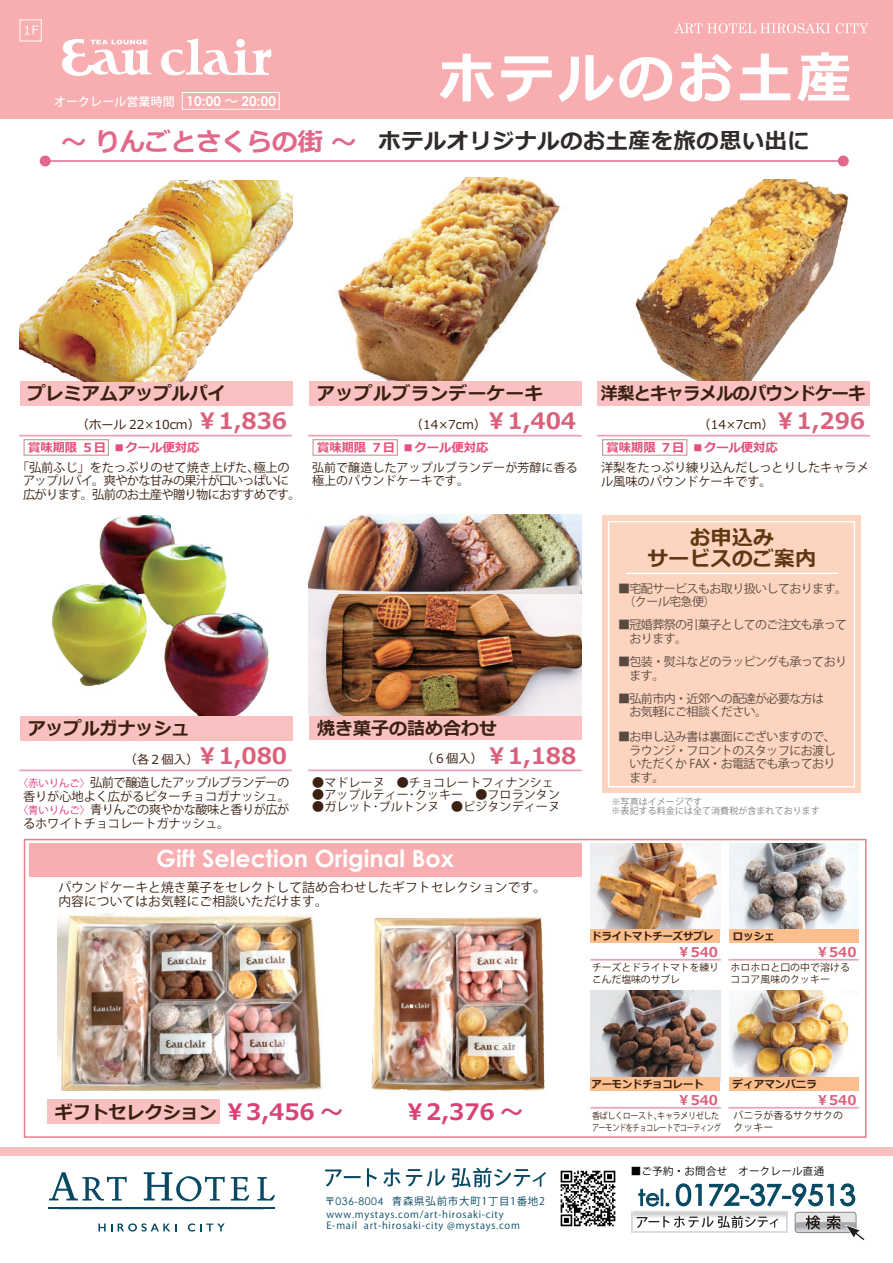
<style>
.page{position:relative;width:893px;height:1263px;background:#fff}
.page>*{position:absolute;margin:0;border:0;box-sizing:border-box;transform-origin:0 0}
.t1{font:700 55.5px "Meiryo";letter-spacing:.075em;color:#fff}
.t2{font:28.5px "Century Gothic";letter-spacing:.01em;color:#064963}
.t3{font:700 23.7px "Century Gothic";color:#fff}
.t4{font:700 22.65px "Meiryo";letter-spacing:-.005em;color:#d9617c}
.t5{font:700 22.65px "Meiryo";letter-spacing:-.005em;color:#d74372}
.t6{font:700 22.2px "Meiryo";letter-spacing:.025em;color:#312c29}
.t7{font:22.05px "Century Gothic";color:#064963}
.t8{font:700 20.55px/21px "Meiryo";letter-spacing:.025em;color:#603711;text-align:center}
.t9{font:700 18px "Meiryo";color:#3a2111}
.t10{font:700 18px "Meiryo";letter-spacing:-.025em;color:#3a2111;scale:.94 1}
.t11{font:700 18px "Meiryo";letter-spacing:.05em;color:#3a2111}
.t12{font:700 13.5px "Meiryo";letter-spacing:-.005em;color:#d9617c}
.t13{font:12.75px/13.5px "Koz Go Pr 6 N";letter-spacing:.005em;color:#3a2111}
.t14{font:12.3px/13.5px "Koz Go Pr 6 N";letter-spacing:-.015em;color:#3a2111}
.t15{font:12.3px/13.5px "Koz Go Pr 6 N";letter-spacing:-.06em;color:#3a2111}
.t16{font:12.3px "Koz Go Pr 6 N";letter-spacing:-.05em;color:#3a2111}
.t17{font:12.3px "Meiryo";color:#3a2111}
.t18{font:700 12.3px "Meiryo";color:#e4517b}
.t19{font:12px/13.8px "Koz Go Pr 6 N";letter-spacing:-.05em;color:#594a41}
.t20{font:12px/13.5px "Koz Go Pr 6 N";letter-spacing:.005em;color:#3a2111}
.t21{font:500 12px "Koz Go Pr 6 N";letter-spacing:.005em;color:#fff}
.t22{font:700 10.5px "Meiryo";color:#3a2111}
.t23{font:10.5px "Koz Go Pr 6 N";letter-spacing:.07em;color:#064963}
.t24{font:10.5px "Koz Go Pr 6 N";letter-spacing:.025em;color:#030303}
.t25{font:9.9px/11.6px "Koz Go Pr 6 N";letter-spacing:.005em;color:#3a2111}
.t26{font:9.9px/11.6px "Koz Go Pr 6 N";letter-spacing:-.015em;color:#3a2111}
.t27{font:9.75px/10.5px "Koz Go Pro";letter-spacing:.075em;color:#064963}
.t28{font:9px/11.6px "Koz Go Pr 6 N";letter-spacing:-.05em;color:#3a2111;scale:.9 1}
.t29{font:9px/9px "Koz Go Pr 6 N";letter-spacing:.005em;color:#7d8083}
.s1{font-family:"Century Gothic";font-weight:700;font-size:13.5px}
.s2{font-size:13.5px}
.s3{font-size:25.35px;color:#e1688a}
.s4{font-size:10.5px;color:#df317a}
.s5{font-family:"Koz Go Pro";font-weight:500}
.s6{font-family:"Century Gothic"}
</style>
<div class="page">
<div style="left:0;top:0;width:893px;height:118px;background:#f8adb0"></div>
<div style="left:0;top:1147px;width:893px;height:8px;background:#f9c1c1"></div>
<hr style="left:48px;top:1207px;width:227px;height:2px;background:#064963">
<svg style="left:49px;top:1172px;width:78px;height:28px"></svg>
<svg style="left:144px;top:1172px;width:81px;height:29px"></svg>
<svg style="left:231px;top:1177px;width:18px;height:23px"></svg>
<svg style="left:257px;top:1177px;width:18px;height:23px"></svg>
<svg style="left:98px;top:1223px;width:14px;height:8px"></svg>
<svg style="left:118px;top:1223px;width:58px;height:8px"></svg>
<svg style="left:188px;top:1223px;width:37px;height:8px"></svg>
<svg style="left:325px;top:1169px;width:36px;height:17px"></svg>
<svg style="left:367px;top:1168px;width:10px;height:18px"></svg>
<svg style="left:383px;top:1168px;width:62px;height:18px"></svg>
<svg style="left:452px;top:1167px;width:94px;height:20px"></svg>
<svg style="left:637px;top:1183px;width:228px;height:58px"></svg>
<img style="left:560px;top:1170px;width:56px;height:57px">
<div style="left:602px;top:515px;width:258px;height:278px;background:#fcd4bf"></div>
<div style="left:608px;top:521px;width:247px;height:266px;border:2px solid #fff"></div>
<hr style="left:626px;top:573px;width:212px;height:1px;background:#fff">
<div style="left:29px;top:843px;width:552px;height:34px;background:#f8adb0"></div>
<img style="left:635px;top:179px;width:214px;height:202px">
<img style="left:18px;top:381px;width:237px;height:75px">
<div style="left:24px;top:439px;width:85px;height:16px;border:1px solid #bd8b8a"></div>
<img style="left:20px;top:180px;width:272px;height:201px">
<svg style="left:309px;top:715px;width:272px;height:1px"></svg>
<img style="left:346px;top:716px;width:289px;height:72px">
<img style="left:309px;top:515px;width:272px;height:79px">
<svg style="left:161px;top:39px;width:110px;height:37px"></svg>
<div style="left:236px;top:39px;width:9px;height:8px;background:#fff;border-radius:50%"></div>
<svg style="left:62px;top:39px;width:90px;height:37px"></svg>
<svg style="left:25px;top:25px;width:13px;height:10px"></svg>
<div style="left:20px;top:19px;width:22px;height:22px;border:1px solid #fff"></div>
<svg style="left:674px;top:23px;width:156px;height:10px"></svg>
<svg style="left:836px;top:23px;width:32px;height:10px"></svg>
<div style="left:598px;top:381px;width:272px;height:24px;background:#f9c1c1"></div>
<img style="left:58px;top:914px;width:265px;height:177px">
<div style="left:47px;top:1099px;width:173px;height:25px;background:#f9c1c1"></div>
<img style="left:371px;top:917px;width:173px;height:175px">
<div style="left:24px;top:839px;width:843px;height:299px;border:2px solid #e38187"></div>
<img style="left:309px;top:594px;width:272px;height:121px">
<img style="left:536px;top:905px;width:139px;height:110px">
<img style="left:591px;top:843px;width:127px;height:86px">
<div style="left:591px;top:929px;width:129px;height:13px;background:#fbbe8d"></div>
<img style="left:675px;top:905px;width:192px;height:110px">
<img style="left:729px;top:843px;width:130px;height:86px">
<div style="left:729px;top:929px;width:130px;height:13px;background:#fbbe8d"></div>
<img style="left:536px;top:1053px;width:139px;height:103px">
<img style="left:591px;top:991px;width:129px;height:86px">
<div style="left:591px;top:1077px;width:129px;height:13px;background:#fbbe8d"></div>
<img style="left:675px;top:1053px;width:218px;height:103px">
<img style="left:729px;top:991px;width:130px;height:86px">
<div style="left:729px;top:1077px;width:130px;height:13px;background:#fbbe8d"></div>
<img style="left:335px;top:178px;width:226px;height:203px">
<div style="left:313px;top:439px;width:85px;height:16px;border:1px solid #bd8b8a"></div>
<div style="left:602px;top:439px;width:85px;height:16px;border:1px solid #bd8b8a"></div>
<img style="left:52px;top:515px;width:217px;height:200px">
<svg style="left:197px;top:715px;width:41px;height:1px"></svg>
<div style="left:182px;top:92px;width:98px;height:18px;border:1px solid #fff"></div>
<hr style="left:44px;top:160px;width:799px;height:2px;background:#e1688a">
<div style="left:40px;top:156px;width:11px;height:11px;background:#e1688a;border-radius:50%"></div>
<div style="left:838px;top:156px;width:11px;height:11px;background:#e1688a;border-radius:50%"></div>
<p class="t21" style="left:54px;top:94px;width:223px">オークレール営業時間 <span class="s1">10:00</span> <span class="s2">～</span> <span class="s1">20:00</span></p>
<h1 class="t1" style="left:439px;top:39px;width:415px">ホテルのお土産</h1>
<h3 class="t6" style="left:61px;top:126px;width:750px"><span class="s3">～ りんごとさくらの街 ～</span> ホテルオリジナルのお土産を旅の思い出に</h3>
<h3 class="t9" style="left:28px;top:381px;width:199px">プレミアムアップルパイ</h3>
<p class="t17" style="left:77px;top:415px;width:125px">（ホール 22×10cm）</p>
<p class="t15" style="left:23px;top:461px;width:279px;text-indent:-6px">「弘前ふじ」をたっぷりのせて焼き上げた､極上のアップルパイ。爽やかな甘みの果汁が口いっぱいに広がります。弘前のお土産や贈り物におすすめです。</p>
<h3 class="t4" style="left:196px;top:405px;width:93px">￥1,836</h3>
<p class="t18" style="left:28px;top:439px;width:173px">賞味期限 ５日 ■クール便対応</p>
<h3 class="t11" style="left:317px;top:381px;width:227px">アップルブランデーケーキ</h3>
<p class="t17" style="left:411px;top:415px;width:77px">（14×7cm）</p>
<p class="t20" style="left:312px;top:461px;width:267px">弘前で醸造したアップルブランデーが芳醇に香る極上のパウンドケーキです。</p>
<h3 class="t4" style="left:485px;top:405px;width:93px">￥1,404</h3>
<p class="t18" style="left:317px;top:439px;width:173px">賞味期限 ７日 ■クール便対応</p>
<h3 class="t9" style="left:28px;top:716px;width:163px">アップルガナッシュ</h3>
<p class="t17" style="left:125px;top:750px;width:75px">（各２個入）</p>
<p class="t16" style="left:18px;top:776px;width:273px"><span class="s4">〈赤いりんご〉</span>弘前で醸造したアップルブランデーの</p>
<p class="t14" style="left:23px;top:790px;width:269px">香りが心地よく広がるビターチョコガナッシュ。</p>
<p class="t16" style="left:18px;top:803px;width:273px"><span class="s4">〈青いりんご〉</span>青りんごの爽やかな酸味と香りが広が</p>
<p class="t14" style="left:23px;top:817px;width:208px">るホワイトチョコレートガナッシュ。</p>
<h3 class="t4" style="left:196px;top:740px;width:93px">￥1,080</h3>
<h3 class="t9" style="left:317px;top:716px;width:182px">焼き菓子の詰め合わせ</h3>
<p class="t17" style="left:421px;top:750px;width:63px">（６個入）</p>
<h3 class="t4" style="left:485px;top:739px;width:93px">￥1,188</h3>
<p class="t20" style="left:312px;top:776px;width:243px">●マドレーヌ　●チョコレートフィナンシェ</p>
<p class="t20" style="left:312px;top:788px;width:249px">●アップルティー･クッキー　●フロランタン</p>
<p class="t20" style="left:312px;top:800px;width:249px">●ガレット･ブルトンヌ　●ビジタンディーヌ</p>
<h3 class="t3" style="left:156px;top:840px;width:299px">Gift Selection Original Box</h3>
<p class="t13" style="left:58px;top:881px;width:489px">パウンドケーキと焼き菓子をセレクトして詰め合わせしたギフトセレクションです。内容についてはお気軽にご相談いただけます。</p>
<h3 class="t10" style="left:601px;top:381px;width:283px">洋梨とキャラメルのパウンドケーキ</h3>
<h3 class="t4" style="left:774px;top:405px;width:93px">￥1,296</h3>
<p class="t17" style="left:698px;top:415px;width:77px">（14×7cm）</p>
<p class="t14" style="left:601px;top:461px;width:270px">洋梨をたっぷり練り込んだしっとりしたキャラメル風味のパウンドケーキです。</p>
<p class="t18" style="left:607px;top:439px;width:173px">賞味期限 ７日 ■クール便対応</p>
<h3 class="t8" style="left:647px;top:528px;width:170px">お申込み<br>サービスのご案内</h3>
<p class="t19" style="left:618px;top:581px;width:231px">■宅配サービスもお取り扱いしております。　（クール宅急便）</p>
<p class="t19" style="left:618px;top:618px;width:231px">■冠婚葬祭の引菓子としてのご注文も承って　おります。</p>
<p class="t19" style="left:618px;top:655px;width:231px">■包装・熨斗などのラッピングも承っており　ます。</p>
<p class="t19" style="left:618px;top:691px;width:208px">■弘前市内・近郊への配達が必要な方は　お気軽にご相談ください。</p>
<p class="t19" style="left:618px;top:730px;width:219px;text-align:justify">■お申し込み書は裏面にございますので、　ラウンジ・フロントのスタッフにお渡し　いただくか FAX・お電話でも承っており　ます。</p>
<p class="t29" style="left:612px;top:797px;width:210px">※写真はイメージです<br>※表記する料金には全て消費税が含まれております</p>
<p class="t22" style="left:591px;top:929px;width:124px">ドライトマトチーズサブレ</p>
<p class="t22" style="left:733px;top:929px;width:43px">ロッシェ</p>
<p class="t12" style="left:677px;top:942px;width:42px">￥540</p>
<p class="t12" style="left:816px;top:942px;width:42px">￥540</p>
<p class="t26" style="left:592px;top:962px;width:129px">チーズとドライトマトを練りこんだ塩味のサブレ</p>
<p class="t25" style="left:731px;top:962px;width:121px">ホロホロと口の中で溶けるココア風味のクッキー</p>
<h3 class="t9" style="left:55px;top:1099px;width:164px">ギフトセレクション</h3>
<h3 class="t5" style="left:224px;top:1095px;width:121px">￥3,456 ～</h3>
<h3 class="t5" style="left:404px;top:1095px;width:121px">￥2,376 ～</h3>
<p class="t23" style="left:325px;top:1195px;width:222px"><span class="s5">〒</span><span class="s6">036-8004</span> 青森県弘前市大町1丁目1番地2</p>
<p class="t27" style="left:326px;top:1210px;width:195px">www.mystays.com/art-hirosaki-city<br>E-mail art-hirosaki-city @mystays.com</p>
<p class="t22" style="left:591px;top:1077px;width:114px">アーモンドチョコレート</p>
<p class="t22" style="left:733px;top:1077px;width:86px">ディアマンバニラ</p>
<p class="t12" style="left:677px;top:1090px;width:42px">￥540</p>
<p class="t12" style="left:816px;top:1090px;width:42px">￥540</p>
<p class="t28" style="left:592px;top:1110px;width:144px">香ばしくロースト､キャラメリゼしたアーモンドをチョコレートでコーティング</p>
<p class="t25" style="left:734px;top:1110px;width:111px">バニラが香るサクサクのクッキー</p>
<p class="t24" style="left:631px;top:1165px;width:195px">■ご予約・お問合せ　オークレール直通</p>
<h3 class="t7" style="left:638px;top:1182px;width:34px">tel.</h3>
<h2 class="t2" style="left:676px;top:1175px;width:181px">0172-37-9513</h2>
</div>
